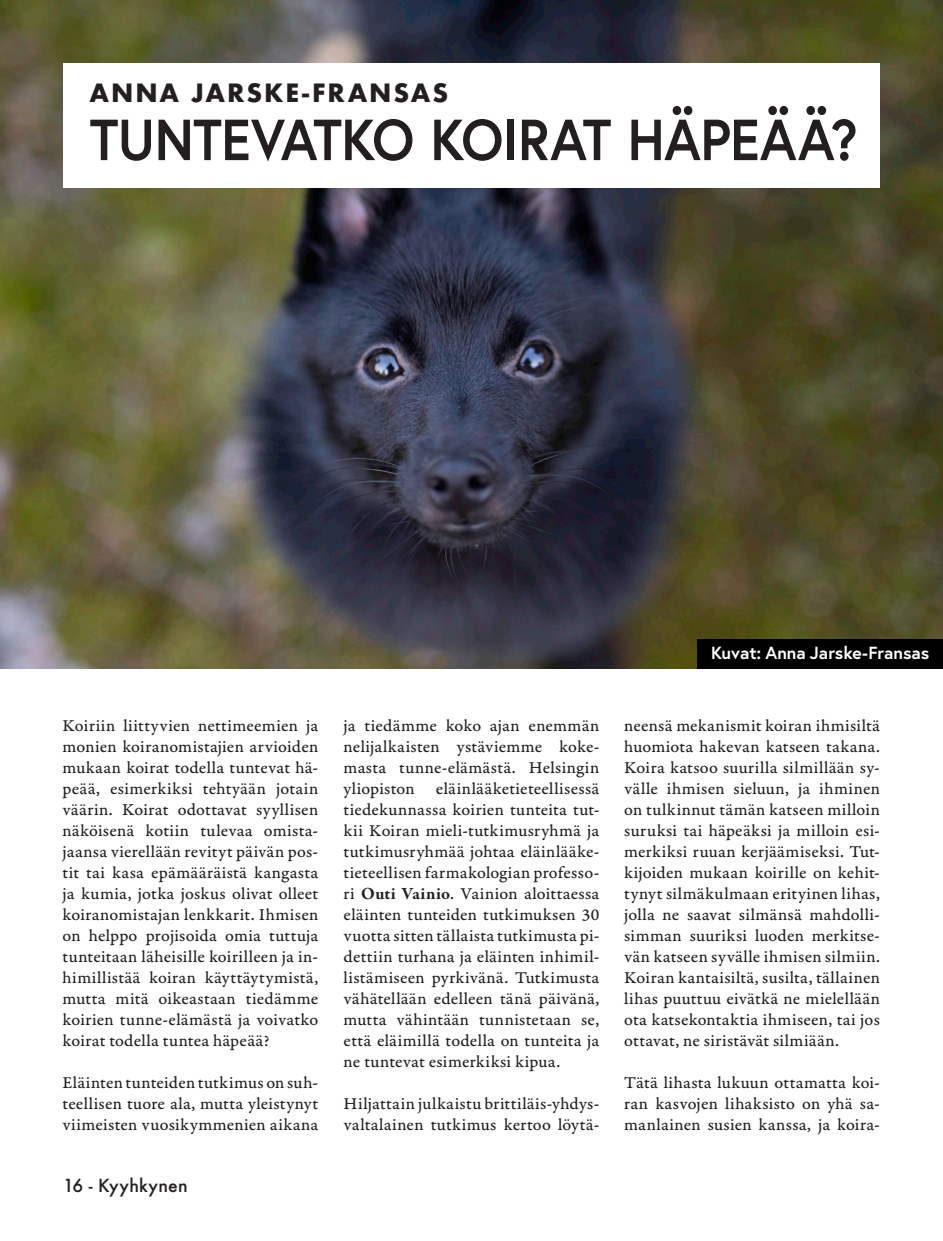
<style>
.page{position:relative;width:943px;height:1241px;background:#fff}
.page>*{position:absolute;margin:0;border:0;box-sizing:border-box;transform-origin:0 0}
.Kirjoituksen_otsikko{font:700 57.75px "Europa";letter-spacing:-.015em;color:#231f20;scale:.94 1}
.Kirjoittaja{font:700 24.5px "Futura";letter-spacing:.075em;color:#231f20}
.t1{font:17.5px/21px "Garamond Premr Pro Capt";letter-spacing:.015em;color:#231f20;text-align:justify}
.Kuvateksi___Bold{font:700 17.5px "Europa";letter-spacing:-.005em;color:#fff}
.t2{font:500 17.5px "Futura";letter-spacing:.015em;color:#231f20}
.s1{font-family:"Garamond Premr Pro";font-weight:700}
</style>
<div class="page">
<img style="left:0;top:0;width:943px;height:668px">
<div style="left:63px;top:63px;width:817px;height:125px;background:#fff"></div>
<div style="left:698px;top:638px;width:245px;height:30px;background:#000"></div>
<p class="Kirjoittaja" style="left:90px;top:75px;width:360px">ANNA JARSKE-FRANSAS</p>
<p class="Kirjoituksen_otsikko" style="left:90px;top:100px;width:818px">TUNTEVATKO KOIRAT HÄPEÄÄ?</p>
<p class="t1" style="left:62px;top:715px;width:257px">Koiriin liittyvien nettimeemien ja monien koiranomistajien arvioiden mukaan koirat todella tuntevat hä&shy;peää, esimerkiksi tehtyään jotain väärin. Koirat odottavat syyllisen näköisenä kotiin tulevaa omista&shy;jaansa vierellään revityt päivän pos&shy;tit tai kasa epämääräistä kangasta ja kumia, jotka joskus olivat olleet koiranomistajan lenkkarit. Ihmisen on helppo projisoida omia tuttuja tunteitaan läheisille koirilleen ja in&shy;himillistää koiran käyttäytymistä, mutta mitä oikeastaan tiedämme koirien tunne-elämästä ja voivatko koirat todella tuntea häpeää?</p>
<p class="t1" style="left:62px;top:1072px;width:257px">Eläinten tunteiden tutkimus on suh&shy;teellisen tuore ala, mutta yleistynyt viimeisten vuosikymmenien aikana</p>
<p class="t2" style="left:63px;top:1173px;width:126px">16 - Kyyhkynen</p>
<p class="t1" style="left:343px;top:715px;width:257px">ja tiedämme koko ajan enemmän nelijalkaisten ystäviemme koke&shy;masta tunne-elämästä. Helsingin yliopiston eläinlääketieteellisessä tiedekunnassa koirien tunteita tut&shy;kii Koiran mieli-tutkimusryhmä ja tutkimusryhmää johtaa eläinlääke&shy;tieteellisen farmakologian professo&shy;ri <span class="s1">Outi Vainio</span>. Vainion aloittaessa eläinten tunteiden tutkimuksen 30 vuotta sitten tällaista tutkimusta pi&shy;dettiin turhana ja eläinten inhimil&shy;listämiseen pyrkivänä. Tutkimusta vähätellään edelleen tänä päivänä, mutta vähintään tunnistetaan se, että eläimillä todella on tunteita ja ne tuntevat esimerkiksi kipua.</p>
<p class="t1" style="left:343px;top:1093px;width:257px">Hiljattain julkaistu brittiläis-yhdys&shy;valtalainen tutkimus kertoo löytä-</p>
<p class="Kuvateksi___Bold" style="left:711px;top:641px;width:220px">Kuvat: Anna Jarske-Fransas</p>
<p class="t1" style="left:624px;top:715px;width:257px">neensä mekanismit koiran ihmisiltä huomiota hakevan katseen takana.<br>Koira katsoo suurilla silmillään sy&shy;välle ihmisen sieluun, ja ihminen on tulkinnut tämän katseen milloin suruksi tai häpeäksi ja milloin esi&shy;merkiksi ruuan kerjäämiseksi. Tut&shy;kijoiden mukaan koirille on kehit&shy;tynyt silmäkulmaan erityinen lihas, jolla ne saavat silmänsä mahdolli&shy;simman suuriksi luoden merkitse&shy;vän katseen syvälle ihmisen silmiin.<br>Koiran kantaisiltä, susilta, tällainen lihas puuttuu eivätkä ne mielellään ota katsekontaktia ihmiseen, tai jos ottavat, ne siristävät silmiään.</p>
<p class="t1" style="left:624px;top:1072px;width:257px">Tätä lihasta lukuun ottamatta koi&shy;ran kasvojen lihaksisto on yhä sa&shy;manlainen susien kanssa, ja koira-</p>
</div>
